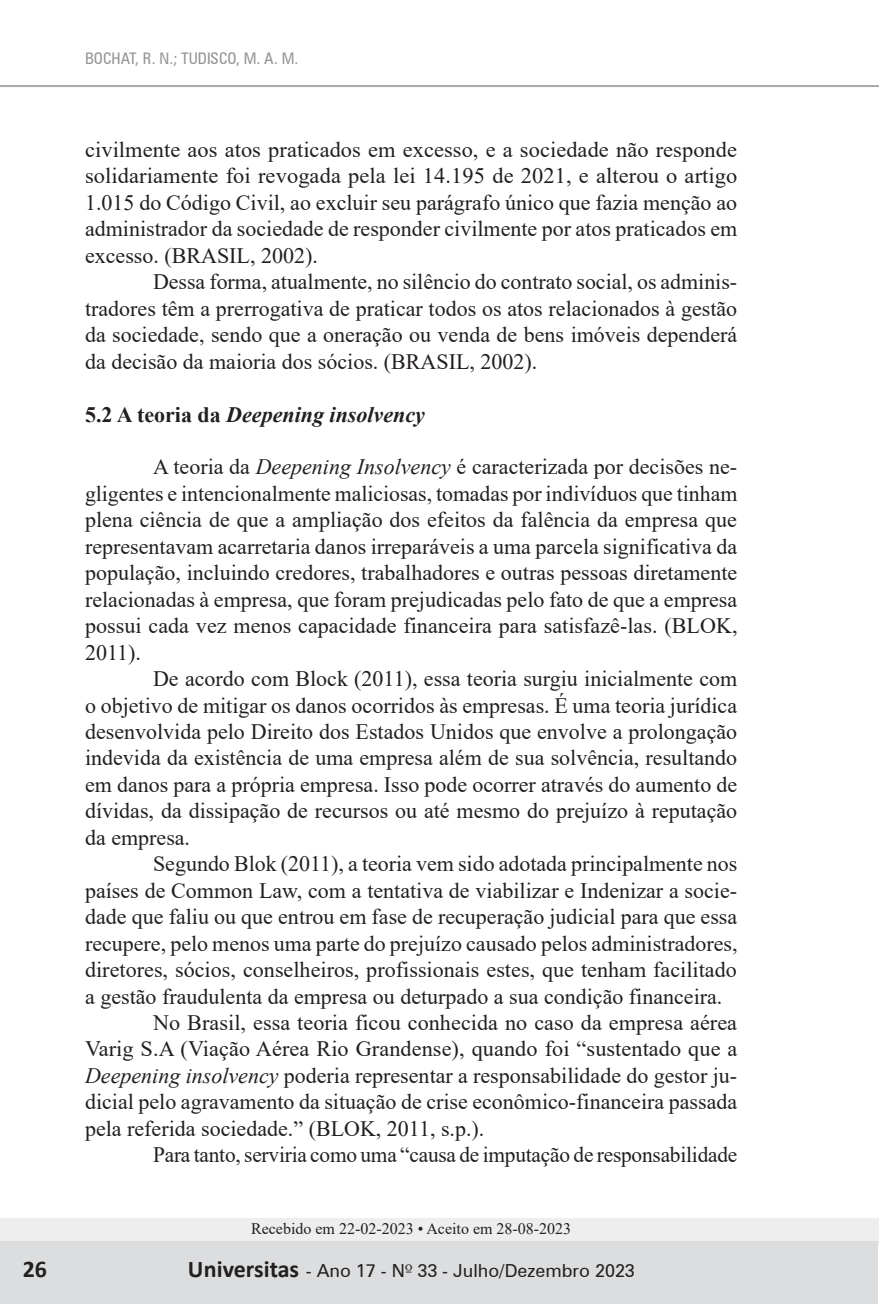
<style>
.page{position:relative;width:879px;height:1304px;background:#fff}
.page>*{position:absolute;margin:0;border:0;box-sizing:border-box;transform-origin:0 0}
.t1{font:700 24px "Calibri";color:#231f20}
.t2{font:22px/26.4px "Times New Roman";color:#231f20;text-align:justify}
.t3{font:italic 700 22px "Times New Roman";color:#231f20}
.t4{font:18px "Zurich BT";color:#231f20}
.t5{font:16px "Times New Roman";color:#231f20}
.t6{font:condensed 16px "Zurich BT";color:#939598}
.s1{font-style:normal}
.s2{font-style:italic}
.s3{font-family:"Calibri";font-weight:700;font-size:24px}
.s4{font-family:"Zapf Humanist 601 BT"}
</style>
<div class="page">
<div style="left:0;top:1218px;width:878px;height:27px;background:#eeeeef"></div>
<div style="left:0;top:1242px;width:878px;height:62px;background:#dcdddf"></div>
<hr style="left:0;top:85px;width:879px;height:2px;background:#a8a9ad">
<p class="t6" style="left:85px;top:48px;width:215px">BOCHAT, R. N.; TUDISCO, M. A. M.</p>
<p class="t2" style="left:85px;top:136px;width:654px">civilmente aos atos praticados em excesso, e a sociedade não responde solidariamente foi revogada pela lei 14.195 de 2021, e alterou o artigo 1.015 do Código Civil, ao excluir seu parágrafo único que fazia menção ao administrador da sociedade de responder civilmente por atos praticados em excesso. (BRASIL, 2002).</p>
<p class="t2" style="left:85px;top:268px;width:654px;text-indent:68px">Dessa forma, atualmente, no silêncio do contrato social, os adminis&shy;tradores têm a prerrogativa de praticar todos os atos relacionados à gestão da sociedade, sendo que a oneração ou venda de bens imóveis dependerá da decisão da maioria dos sócios. (BRASIL, 2002).</p>
<p class="t3" style="left:85px;top:399px;width:341px"><span class="s1">5.2 A teoria da</span> Deepening insolvency</p>
<p class="t2" style="left:85px;top:453px;width:654px;text-indent:68px">A teoria da <span class="s2">Deepening Insolvency</span> é caracterizada por decisões ne&shy;gligentes e intencionalmente maliciosas, tomadas por indivíduos que tinham plena ciência de que a ampliação dos efeitos da falência da empresa que representavam acarretaria danos irreparáveis a uma parcela significativa da população, incluindo credores, trabalhadores e outras pessoas diretamente relacionadas à empresa, que foram prejudicadas pelo fato de que a empresa possui cada vez menos capacidade financeira para satisfazê-las. (BLOK, 2011).</p>
<p class="t2" style="left:85px;top:665px;width:654px;text-indent:68px">De acordo com Block (2011), essa teoria surgiu inicialmente com o objetivo de mitigar os danos ocorridos às empresas. É uma teoria jurídica desenvolvida pelo Direito dos Estados Unidos que envolve a prolongação indevida da existência de uma empresa além de sua solvência, resultando em danos para a própria empresa. Isso pode ocorrer através do aumento de dívidas, da dissipação de recursos ou até mesmo do prejuízo à reputação da empresa.</p>
<p class="t2" style="left:153px;top:850px;width:586px">Segundo Blok (2011), a teoria vem sido adotada principalmente nos</p>
<p class="t2" style="left:85px;top:876px;width:653px">países de Common Law, com a tentativa de viabilizar e Indenizar a socie-</p>
<p class="t2" style="left:85px;top:903px;width:654px">dade que faliu ou que entrou em fase de recuperação judicial para que essa</p>
<p class="t2" style="left:85px;top:929px;width:654px">recupere, pelo menos uma parte do prejuízo causado pelos administradores,</p>
<p class="t2" style="left:85px;top:956px;width:653px">diretores, sócios, conselheiros, profissionais estes, que tenham facilitado</p>
<p class="t2" style="left:85px;top:982px;width:639px">a gestão fraudulenta da empresa ou deturpado a sua condição financeira.</p>
<p class="t2" style="left:153px;top:1009px;width:585px">No Brasil, essa teoria ficou conhecida no caso da empresa aérea</p>
<p class="t2" style="left:85px;top:1035px;width:654px">Varig S.A (Viação Aérea Rio Grandense), quando foi “sustentado que a</p>
<p class="t2" style="left:85px;top:1062px;width:653px"><span class="s2">Deepening insolvency</span> poderia representar a responsabilidade do gestor ju-</p>
<p class="t2" style="left:85px;top:1088px;width:653px">dicial pelo agravamento da situação de crise econômico-financeira passada</p>
<p class="t2" style="left:85px;top:1114px;width:401px">pela referida sociedade.” (BLOK, 2011, s.p.).</p>
<p class="t2" style="left:153px;top:1141px;width:586px">Para tanto, serviria como uma “causa de imputação de responsabilidade</p>
<p class="t5" style="left:251px;top:1218px;width:322px">Recebido em 22-02-2023 • Aceito em 28-08-2023</p>
<p class="t1" style="left:23px;top:1252px;width:26px">26</p>
<p class="t4" style="left:188px;top:1260px;width:448px"><span class="s3">Universitas</span> - Ano 17 - N<span class="s4">º</span> 33 - Julho/Dezembro 2023</p>
</div>
